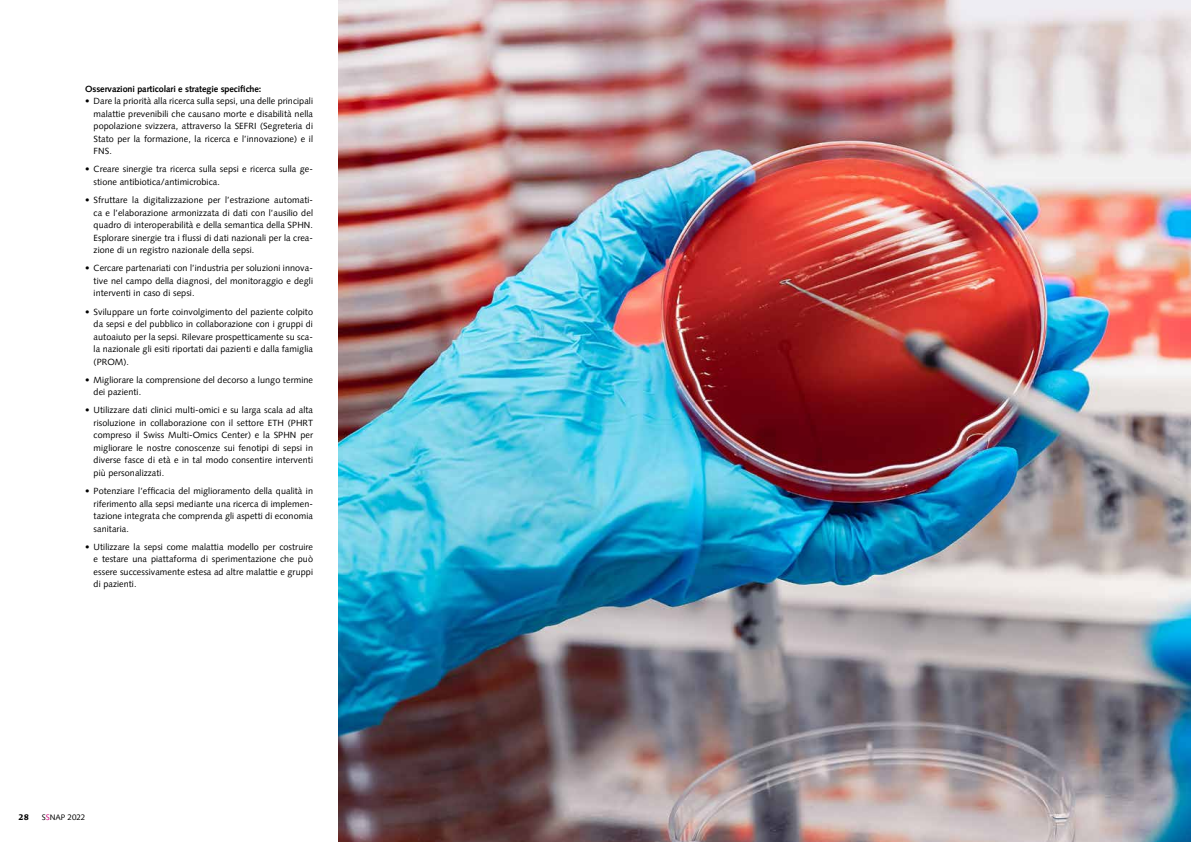
<style>
.page{position:relative;width:1191px;height:842px;background:#fff}
.page>*{position:absolute;margin:0;border:0;box-sizing:border-box;transform-origin:0 0}
.t1{font:9px/12.5px "Syntax LT Pro";letter-spacing:.01em;color:#000;text-align:justify}
.t2{font:700 9px "Syntax LT Pro";letter-spacing:-.01em;color:#000}
.t3{font:8px "Syntax LT Pro";color:#000}
.t4{font:800 8px "Linotype Syntax Serif Com";color:#000}
.s1{color:#cf0079}
</style>
<div class="page">
<img style="left:339px;top:0;width:852px;height:842px">
<p class="t2" style="left:85px;top:83px;width:178px">Osservazioni particolari e strategie specifiche:</p>
<p class="t1" style="left:94px;top:95px;width:221px;text-indent:-9px">• Dare la priorità alla ricerca sulla sepsi, una delle principali malattie prevenibili che causano morte e disabilità nella popolazione svizzera, attraverso la SEFRI (Segreteria di Stato per la formazione, la ricerca e l’innovazione) e il FNS.</p>
<p class="t1" style="left:94px;top:163px;width:221px;text-indent:-9px">• Creare sinergie tra ricerca sulla sepsi e ricerca sulla ge&shy;stione antibiotica/antimicrobica.</p>
<p class="t1" style="left:94px;top:194px;width:221px;text-indent:-9px">• Sfruttare la digitalizzazione per l’estrazione automati&shy;ca e l’elaborazione armonizzata di dati con l’ausilio del quadro di interoperabilità e della semantica della SPHN.<br>Esplorare sinergie tra i flussi di dati nazionali per la crea&shy;zione di un registro nazionale della sepsi.</p>
<p class="t1" style="left:94px;top:262px;width:221px;text-indent:-9px">• Cercare partenariati con l’industria per soluzioni innova&shy;tive nel campo della diagnosi, del monitoraggio e degli interventi in caso di sepsi.</p>
<p class="t1" style="left:94px;top:305px;width:221px;text-indent:-9px">• Sviluppare un forte coinvolgimento del paziente colpito da sepsi e del pubblico in collaborazione con i gruppi di autoaiuto per la sepsi. Rilevare prospetticamente su sca&shy;la nazionale gli esiti riportati dai pazienti e dalla famiglia (PROM).</p>
<p class="t1" style="left:94px;top:373px;width:221px;text-indent:-9px">• Migliorare la comprensione del decorso a lungo termine dei pazienti.</p>
<p class="t1" style="left:94px;top:404px;width:221px;text-indent:-9px">• Utilizzare dati clinici multi-omici e su larga scala ad alta risoluzione in collaborazione con il settore ETH (PHRT compreso il Swiss Multi-Omics Center) e la SPHN per migliorare le nostre conoscenze sui fenotipi di sepsi in diverse fasce di età e in tal modo consentire interventi più personalizzati.</p>
<p class="t1" style="left:94px;top:485px;width:221px;text-indent:-9px">• Potenziare l’efficacia del miglioramento della qualità in riferimento alla sepsi mediante una ricerca di implemen&shy;tazione integrata che comprenda gli aspetti di economia sanitaria.</p>
<p class="t1" style="left:94px;top:540px;width:221px;text-indent:-9px">• Utilizzare la sepsi come malattia modello per costruire e testare una piattaforma di sperimentazione che può essere successivamente estesa ad altre malattie e gruppi di pazienti.</p>
<p class="t4" style="left:18px;top:811px;width:12px">28</p>
<p class="t3" style="left:42px;top:812px;width:45px">S<span class="s1">S</span>NAP 2022</p>
</div>
